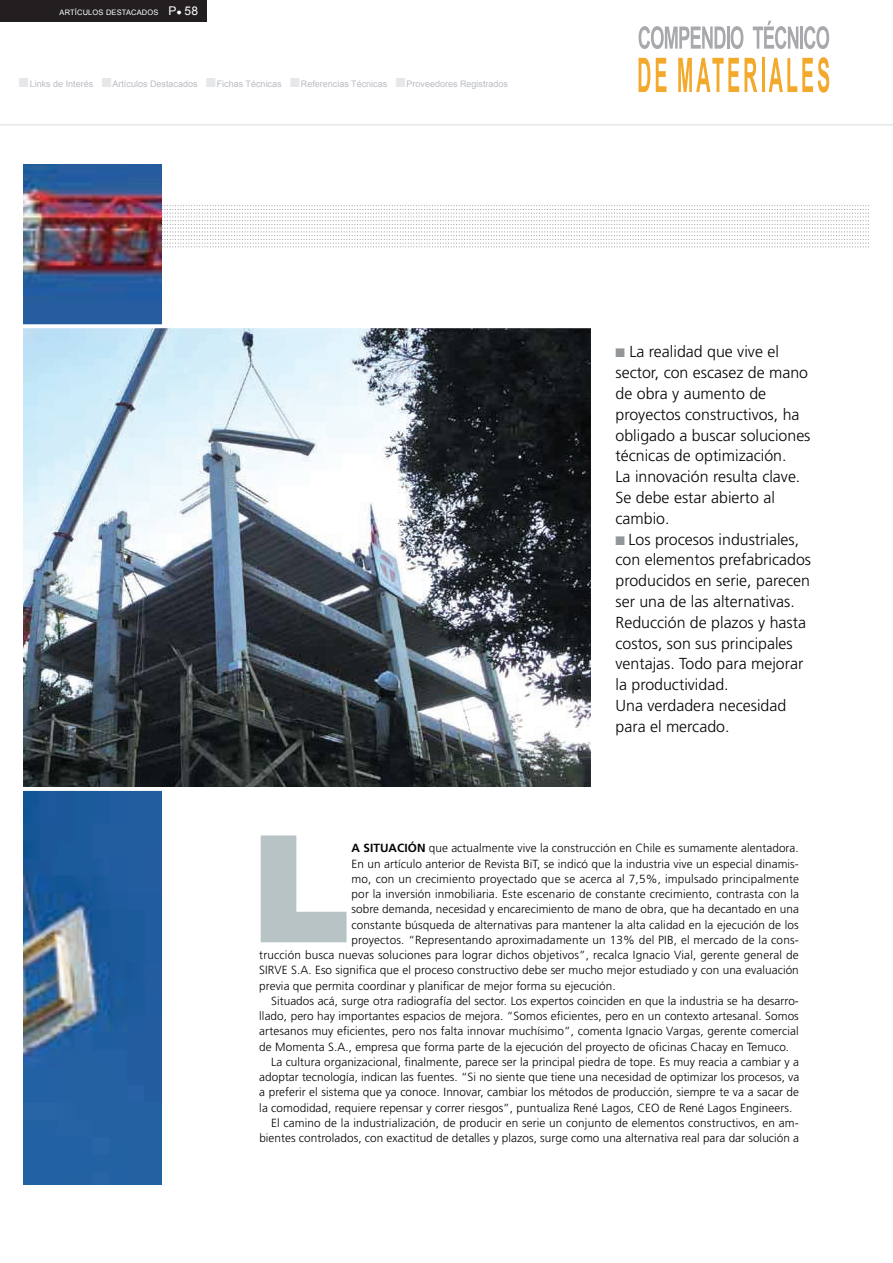
<style>
.page{position:relative;width:893px;height:1263px;background:#fff}
.page>*{position:absolute;margin:0;border:0;box-sizing:border-box;transform-origin:0 0}
.t1{font:900 152.55px "Gotham";color:#b7c3c5}
.t2{font:300 15.9px/20.9px "Frutiger";color:#040503}
.t3{font:12px "Arial";color:#fff}
.t4{font:300 11.85px "Frutiger";letter-spacing:.005em;color:#040503}
.t5{font:9px "Arial";color:#b9bcc3}
.t6{font:7.5px "Arial";letter-spacing:.02em;color:#fff}
.s1{font-size:9px}
.s2{font-size:19.5px;color:#e6e7e9}
.s3{color:#939698}
.s4{font-weight:700}
</style>
<div class="page">
<div style="left:0;top:0;width:206px;height:21px;background:#231f20"></div>
<svg style="left:639px;top:26px;width:104px;height:23px"></svg>
<svg style="left:753px;top:21px;width:45px;height:28px"></svg>
<hr style="left:800px;top:27px;width:3px;height:22px;background:#a8a9ad">
<svg style="left:804px;top:26px;width:25px;height:23px"></svg>
<svg style="left:639px;top:58px;width:11px;height:34px"></svg>
<svg style="left:656px;top:58px;width:10px;height:34px"></svg>
<svg style="left:678px;top:58px;width:79px;height:34px"></svg>
<hr style="left:762px;top:58px;width:2px;height:34px;background:#f2a92c">
<svg style="left:769px;top:57px;width:60px;height:36px"></svg>
<hr style="left:0;top:124px;width:893px;height:2px;background:#e6e7e9">
<svg style="left:161px;top:205px;width:708px;height:42px"></svg>
<img style="left:24px;top:165px;width:137px;height:1019px">
<img style="left:24px;top:324px;width:567px;height:467px">
<p class="t6" style="left:60px;top:7px;width:84px">ARTÍCULOS DESTACADOS</p>
<p class="t3" style="left:169px;top:3px;width:31px">P<span class="s1">●</span> 58</p>
<p class="t5" style="left:18px;top:78px;width:492px"><span class="s2">■</span>Links de Interés <span class="s2">■</span>Artículos Destacados <span class="s2">■</span>Fichas Técnicas <span class="s2">■</span>Referencias Técnicas <span class="s2">■</span>Proveedores Registrados</p>
<h2 class="t2" style="left:615px;top:341px;width:196px"><span class="s3">■</span> la realidad que vive el sector, con escasez de mano de obra y aumento de proyectos constructivos, ha obligado a buscar soluciones técnicas de optimización.<br>la innovación resulta clave. se debe estar abierto al cambio.</h2>
<p class="t2" style="left:615px;top:529px;width:197px"><span class="s3">■</span> los procesos industriales, con elementos prefabricados producidos en serie, parecen ser una de las alternativas. reducción de plazos y hasta costos, son sus principales ventajas. todo para mejorar la productividad.<br>Una verdadera necesidad para el mercado.</p>
<h1 class="t1" style="left:255px;top:779px;width:95px">l</h1>
<p class="t4" style="left:352px;top:842px;width:449px"><span class="s4">A SITUACIÓN</span> que actualmente vive la construcción en Chile es sumamente alentadora.</p>
<p class="t4" style="left:352px;top:857px;width:449px">en un artículo anterior de revista bit, se indicó que la industria vive un especial dinamis-</p>
<p class="t4" style="left:352px;top:872px;width:449px">mo, con un crecimiento proyectado que se acerca al 7,5%, impulsado principalmente</p>
<p class="t4" style="left:352px;top:887px;width:449px">por la inversión inmobiliaria. este escenario de constante crecimiento, contrasta con la</p>
<p class="t4" style="left:352px;top:903px;width:449px">sobre demanda, necesidad y encarecimiento de mano de obra, que ha decantado en una</p>
<p class="t4" style="left:352px;top:918px;width:448px">constante búsqueda de alternativas para mantener la alta calidad en la ejecución de los</p>
<p class="t4" style="left:352px;top:933px;width:449px">proyectos. “representando aproximadamente un 13% del Pib, el mercado de la cons-</p>
<p class="t4" style="left:259px;top:948px;width:541px">trucción busca nuevas soluciones para lograr dichos objetivos”, recalca ignacio vial, gerente general de</p>
<p class="t4" style="left:259px;top:964px;width:541px">sirve s.A. eso significa que el proceso constructivo debe ser mucho mejor estudiado y con una evaluación</p>
<p class="t4" style="left:259px;top:979px;width:358px">previa que permita coordinar y planificar de mejor forma su ejecución.</p>
<p class="t4" style="left:271px;top:994px;width:529px">situados acá, surge otra radiografía del sector. los expertos coinciden en que la industria se ha desarro-</p>
<p class="t4" style="left:259px;top:1009px;width:541px">llado, pero hay importantes espacios de mejora. “somos eficientes, pero en un contexto artesanal. somos</p>
<p class="t4" style="left:259px;top:1025px;width:541px">artesanos muy eficientes, pero nos falta innovar muchísimo”, comenta ignacio vargas, gerente comercial</p>
<p class="t4" style="left:259px;top:1040px;width:531px">de momenta s.A., empresa que forma parte de la ejecución del proyecto de oficinas Chacay en temuco.</p>
<p class="t4" style="left:271px;top:1055px;width:529px">la cultura organizacional, finalmente, parece ser la principal piedra de tope. es muy reacia a cambiar y a</p>
<p class="t4" style="left:259px;top:1070px;width:541px">adoptar tecnología, indican las fuentes. “si no siente que tiene una necesidad de optimizar los procesos, va</p>
<p class="t4" style="left:259px;top:1086px;width:541px">a preferir el sistema que ya conoce. innovar, cambiar los métodos de producción, siempre te va a sacar de</p>
<p class="t4" style="left:259px;top:1101px;width:535px">la comodidad, requiere repensar y correr riesgos”, puntualiza rené lagos, Ceo de rené lagos engineers.</p>
<p class="t4" style="left:271px;top:1116px;width:529px">el camino de la industrialización, de producir en serie un conjunto de elementos constructivos, en am-</p>
<p class="t4" style="left:259px;top:1131px;width:541px">bientes controlados, con exactitud de detalles y plazos, surge como una alternativa real para dar solución a</p>
</div>
